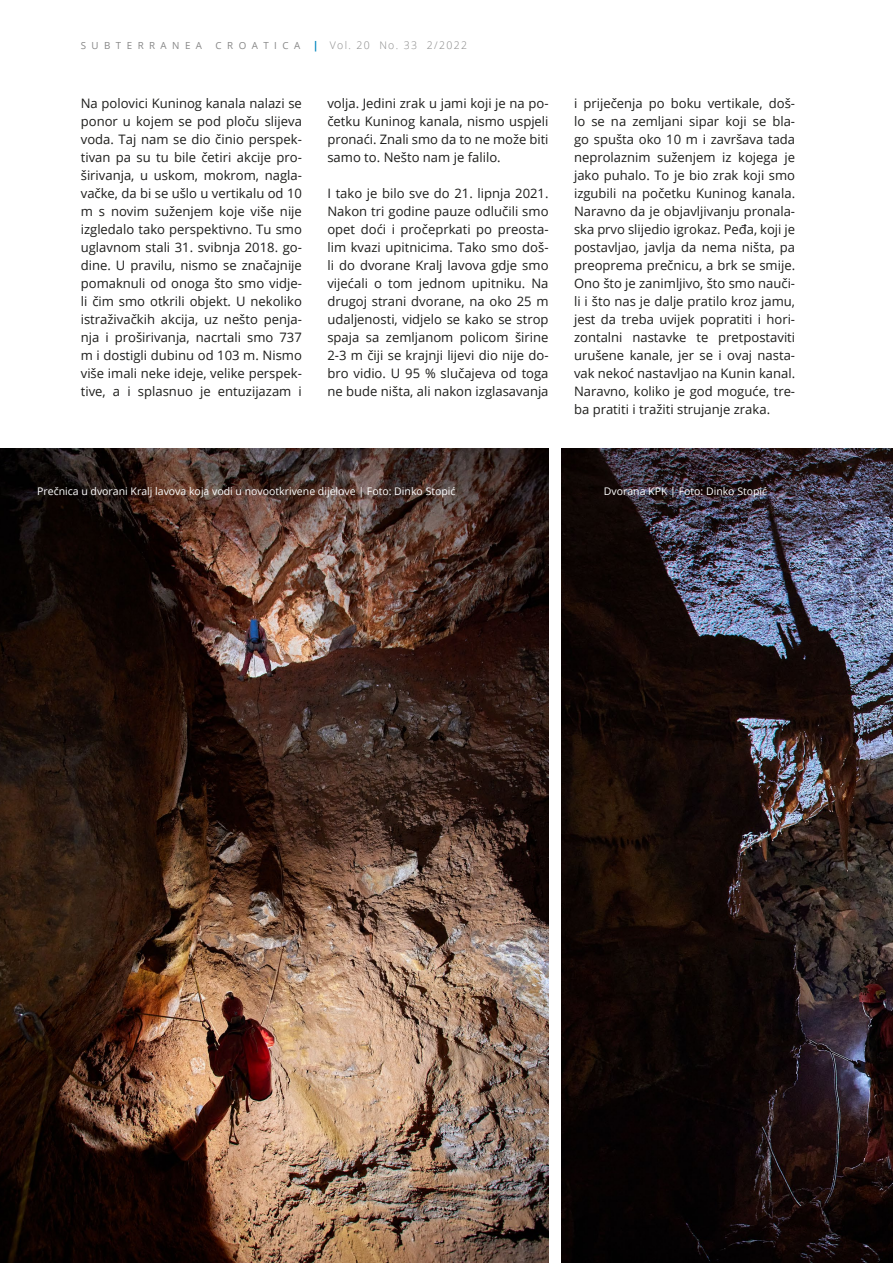
<style>
.page{position:relative;width:893px;height:1263px;background:#fff}
.page>*{position:absolute;margin:0;border:0;box-sizing:border-box;transform-origin:0 0}
.t1{font:13.05px/18px "Open Sans";color:#1d1d1b;text-align:justify}
.t2{font:10.5px "Open Sans";color:#fff}
.t3{font:300 10.5px "Open Sans";letter-spacing:.13em;color:#878787}
.t4{font:9.75px "Open Sans";letter-spacing:.56em;color:#878787}
.s1{font-weight:400;font-size:9.75px}
.s2{font-weight:700;color:#0086be}
</style>
<div class="page">
<img style="left:0;top:449px;width:549px;height:814px">
<img style="left:561px;top:449px;width:332px;height:814px">
<p class="t4" style="left:81px;top:39px;width:123px">SUBTERRANEA</p>
<p class="t3" style="left:216px;top:38px;width:253px"><span class="s1">C R O A T I C A</span> <span class="s2">|</span> Vol. 20 No. 33 2/2022</p>
<p class="t1" style="left:81px;top:94px;width:223px">Na polovici Kuninog kanala nalazi se ponor u kojem se pod ploču slijeva voda. Taj nam se dio činio perspek&shy;tivan pa su tu bile četiri akcije pro&shy;širivanja, u uskom, mokrom, nagla&shy;vačke, da bi se ušlo u vertikalu od 10 m s novim suženjem koje više nije izgledalo tako perspektivno. Tu smo uglavnom stali 31. svibnja 2018. go&shy;dine. U pravilu, nismo se značajnije pomaknuli od onoga što smo vidje&shy;li čim smo otkrili objekt. U nekoliko istraživačkih akcija, uz nešto penja&shy;nja i proširivanja, nacrtali smo 737 m i dostigli dubinu od 103 m. Nismo više imali neke ideje, velike perspek&shy;tive, a i splasnuo je entuzijazam i</p>
<p class="t1" style="left:327px;top:94px;width:223px">volja. Jedini zrak u jami koji je na po&shy;četku Kuninog kanala, nismo uspjeli pronaći. Znali smo da to ne može biti samo to. Nešto nam je falilo.</p>
<p class="t1" style="left:327px;top:184px;width:223px">I tako je bilo sve do 21. lipnja 2021.<br>Nakon tri godine pauze odlučili smo opet doći i pročeprkati po preosta&shy;lim kvazi upitnicima. Tako smo doš&shy;li do dvorane Kralj lavova gdje smo vijećali o tom jednom upitniku. Na drugoj strani dvorane, na oko 25 m udaljenosti, vidjelo se kako se strop spaja sa zemljanom policom širine 2-3 m čiji se krajnji lijevi dio nije do&shy;bro vidio. U 95 % slučajeva od toga ne bude ništa, ali nakon izglasavanja</p>
<p class="t1" style="left:574px;top:94px;width:223px">i priječenja po boku vertikale, doš&shy;lo se na zemljani sipar koji se bla&shy;go spušta oko 10 m i završava tada neprolaznim suženjem iz kojega je jako puhalo. To je bio zrak koji smo izgubili na početku Kuninog kanala.<br>Naravno da je objavljivanju pronala&shy;ska prvo slijedio igrokaz. Peđa, koji je postavljao, javlja da nema ništa, pa preoprema prečnicu, a brk se smije.<br>Ono što je zanimljivo, što smo nauči&shy;li i što nas je dalje pratilo kroz jamu, jest da treba uvijek popratiti i hori&shy;zontalni nastavke te pretpostaviti urušene kanale, jer se i ovaj nasta&shy;vak nekoć nastavljao na Kunin kanal.<br>Naravno, koliko je god moguće, tre&shy;ba pratiti i tražiti strujanje zraka.</p>
<p class="t2" style="left:37px;top:484px;width:420px">Prečnica u dvorani Kralj lavova koja vodi u novootkrivene dijelove | Foto: Dinko Stopić</p>
<p class="t2" style="left:604px;top:484px;width:165px">Dvorana KPK | Foto: Dinko Stopić</p>
</div>
